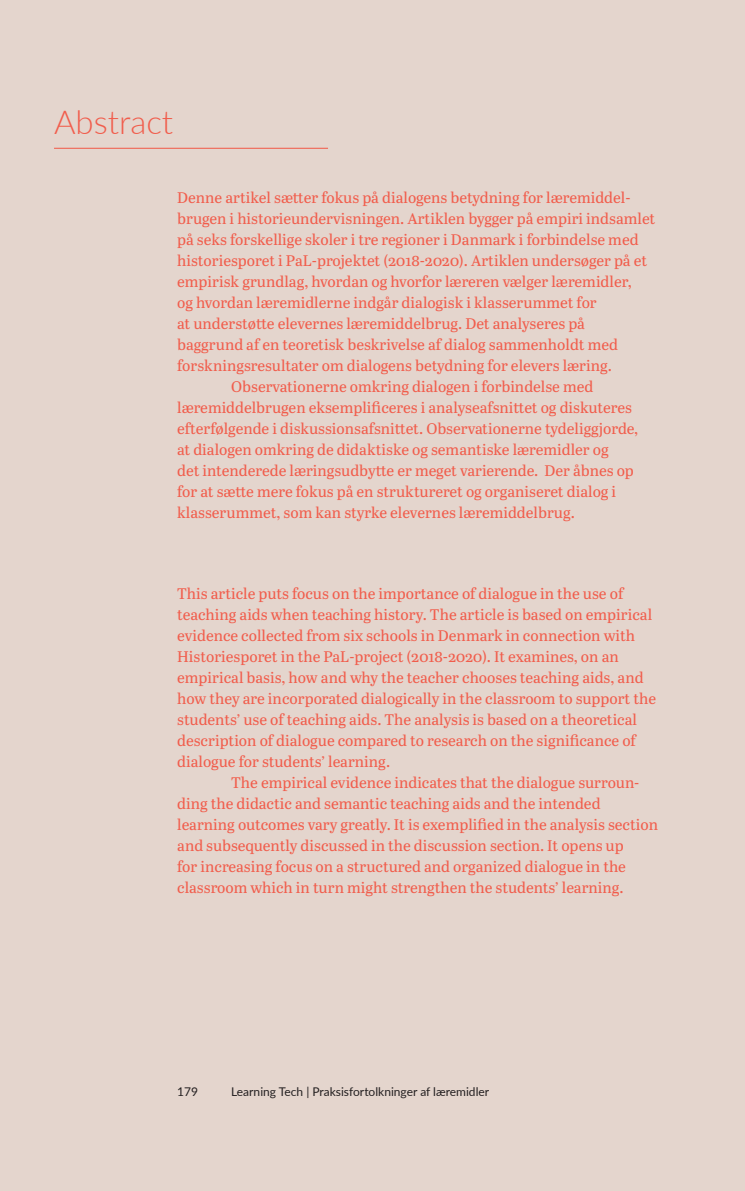
<style>
.page{position:relative;width:745px;height:1191px;background:#e4d5cd}
.page>*{position:absolute;margin:0;border:0;box-sizing:border-box;transform-origin:0 0}
.t1{font:300 33px "Lato";color:#f15d4c}
.t2{font:15.3px/21px "Abril Text";color:#f15d4c}
.t3{font:12px "Lato";color:#231f20}
</style>
<div class="page">
<hr style="left:54px;top:148px;width:274px;height:1px;background:#f15d4c">
<p class="t1" style="left:54px;top:99px;width:121px">Abstract</p>
<p class="t2" style="left:177px;top:186px;width:479px">Denne artikel sætter fokus på dialogens betydning for læremiddel&shy;brugen i historieundervisningen. Artiklen bygger på empiri indsamlet på seks forskellige skoler i tre regioner i Danmark i forbindelse med historiesporet i PaL-projektet (2018-2020). Artiklen undersøger på et empirisk grundlag, hvordan og hvorfor læreren vælger læremidler,<br>og hvordan læremidlerne indgår dialogisk i klasserummet for<br>at understøtte elevernes læremiddelbrug. Det analyseres på<br>baggrund af en teoretisk beskrivelse af dialog sammenholdt med forskningsresultater om dialogens betydning for elevers læring.</p>
<p class="t2" style="left:177px;top:375px;width:462px;text-indent:54px">Observationerne omkring dialogen i forbindelse med læremiddelbrugen eksemplificeres i analyseafsnittet og diskuteres efterfølgende i diskussionsafsnittet. Observationerne tydeliggjorde, at dialogen omkring de didaktiske og semantiske læremidler og<br>det intenderede læringsudbytte er meget varierende. Der åbnes op for at sætte mere fokus på en struktureret og organiseret dialog i klasserummet, som kan styrke elevernes læremiddelbrug.</p>
<p class="t2" style="left:177px;top:583px;width:480px">This article puts focus on the importance of dialogue in the use of teaching aids when teaching history. The article is based on empirical evidence collected from six schools in Denmark in connection with Historiesporet in the PaL-project (2018-2020). It examines, on an empirical basis, how and why the teacher chooses teaching aids, and how they are incorporated dialogically in the classroom to support the students’ use of teaching aids. The analysis is based on a theoretical description of dialogue compared to research on the significance of dialogue for students’ learning.</p>
<p class="t2" style="left:177px;top:772px;width:482px;text-indent:54px">The empirical evidence indicates that the dialogue surroun&shy;ding the didactic and semantic teaching aids and the intended learning outcomes vary greatly. It is exemplified in the analysis section and subsequently discussed in the discussion section. It opens up<br>for increasing focus on a structured and organized dialogue in the classroom which in turn might strengthen the students’ learning.</p>
<p class="t3" style="left:177px;top:1083px;width:22px">179</p>
<p class="t3" style="left:231px;top:1083px;width:259px">Learning Tech | Praksisfortolkninger af læremidler</p>
</div>
